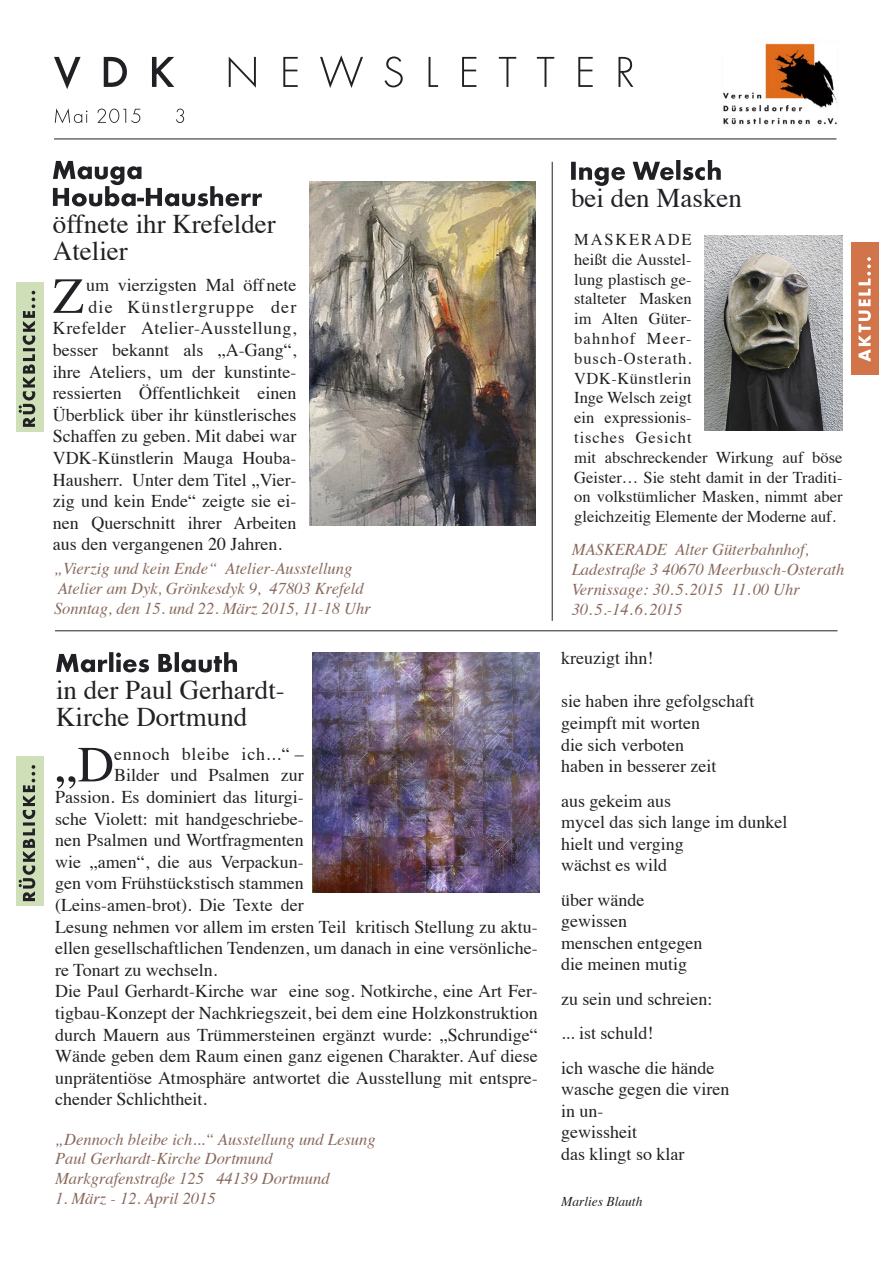
<style>
.page{position:relative;width:893px;height:1263px;background:#fff}
.page>*{position:absolute;margin:0;border:0;box-sizing:border-box;transform-origin:0 0}
.t1{font:50.55px "Times";color:#212125}
.t2{font:27px/27px "Times";color:#212125}
.t3{font:18px/21.6px "Times";color:#212125;text-align:justify}
.t4{font:18px "Times";letter-spacing:.025em;color:#212125}
.t5{font:18px "Times";letter-spacing:.04em;color:#212125}
.t6{font:18px "Times";letter-spacing:.065em;color:#212125}
.t7{font:italic 16.5px/19.8px "Times";color:#89695d}
.t8{font:16.5px/19.8px "Times";color:#212125}
.t9{font:italic 13.5px "Times";color:#212125}
</style>
<div class="page">
<img style="left:723px;top:43px;width:115px;height:82px">
<svg style="left:54px;top:55px;width:579px;height:34px"></svg>
<hr style="left:54px;top:139px;width:782px;height:1px;background:#212125">
<svg style="left:55px;top:108px;width:129px;height:15px"></svg>
<div style="left:851px;top:243px;width:28px;height:132px;background:#d2744a"></div>
<svg style="left:859px;top:257px;width:12px;height:105px"></svg>
<hr style="left:55px;top:630px;width:782px;height:1px;background:#212125">
<hr style="left:552px;top:162px;width:1px;height:459px;background:#212125">
<svg style="left:56px;top:652px;width:181px;height:20px"></svg>
<img style="left:312px;top:653px;width:227px;height:239px">
<div style="left:16px;top:756px;width:27px;height:150px;background:#cfdfb7"></div>
<svg style="left:19px;top:765px;width:16px;height:136px"></svg>
<img style="left:309px;top:182px;width:227px;height:344px">
<svg style="left:53px;top:161px;width:209px;height:45px"></svg>
<div style="left:16px;top:282px;width:27px;height:149px;background:#cfdfb7"></div>
<svg style="left:19px;top:291px;width:16px;height:136px"></svg>
<svg style="left:571px;top:160px;width:150px;height:26px"></svg>
<img style="left:704px;top:236px;width:138px;height:194px">
<p class="t2" style="left:571px;top:182px;width:172px">bei den Masken</p>
<p class="t8" style="left:574px;top:228px;width:270px">MASKERADE<br>heißt die Ausstel-<br>lung plastisch ge-<br>stalteter Masken<br>im Alten Güter-<br>bahnhof Meer-<br>busch-Osterath.<br>VDK-Künstlerin<br>Inge Welsch zeigt<br>ein expressionis-<br>tisches Gesicht<br>mit abschreckender Wirkung auf böse<br>Geister… Sie steht damit in der Traditi&shy;on volkstümlicher Masken, nimmt aber gleichzeitig Elemente der Moderne auf.</p>
<p class="t2" style="left:53px;top:208px;width:224px">öffnete ihr Krefelder</p>
<p class="t2" style="left:53px;top:235px;width:76px">Atelier</p>
<p class="t1" style="left:53px;top:249px;width:32px">Z</p>
<p class="t3" style="left:86px;top:273px;width:212px">um vierzigsten Mal öff nete</p>
<p class="t6" style="left:88px;top:290px;width:210px">die Künstlergruppe der</p>
<p class="t4" style="left:53px;top:312px;width:245px">Krefelder Atelier-Ausstellung,</p>
<p class="t3" style="left:53px;top:338px;width:245px">besser bekannt als „A-Gang“,</p>
<p class="t3" style="left:53px;top:359px;width:245px">ihre Ateliers, um der kunstinte-</p>
<p class="t3" style="left:53px;top:381px;width:245px">ressierten Öffentlichkeit einen</p>
<p class="t3" style="left:53px;top:402px;width:245px">Überblick über ihr künstlerisches</p>
<p class="t3" style="left:53px;top:424px;width:245px">Schaffen zu geben. Mit dabei war</p>
<p class="t3" style="left:53px;top:446px;width:245px">VDK-Künstlerin Mauga Houba-</p>
<p class="t3" style="left:53px;top:467px;width:245px">Hausherr. Unter dem Titel „Vier-</p>
<p class="t3" style="left:53px;top:489px;width:245px">zig und kein Ende“ zeigte sie ei-</p>
<p class="t3" style="left:53px;top:510px;width:245px">nen Querschnitt ihrer Arbeiten</p>
<p class="t3" style="left:53px;top:532px;width:231px">aus den vergangenen 20 Jahren.</p>
<p class="t7" style="left:572px;top:539px;width:274px">MASKERADE Alter Güterbahnhof,<br>Ladestraße 3 40670 Meerbusch-Osterath</p>
<p class="t7" style="left:572px;top:578px;width:230px">Vernissage: 30. 5. 2015 11. 00 Uhr</p>
<p class="t7" style="left:572px;top:598px;width:112px">30. 5.-14. 6. 2015</p>
<p class="t7" style="left:54px;top:558px;width:300px">„Vierzig und kein Ende“ Atelier-Ausstellung</p>
<p class="t7" style="left:58px;top:577px;width:307px">Atelier am Dyk, Grönkesdyk 9, 47803 Krefeld</p>
<p class="t7" style="left:54px;top:597px;width:318px">Sonntag, den 15. und 22. März 2015, 11-18 Uhr</p>
<p class="t2" style="left:56px;top:674px;width:230px">in der Paul Gerhardt-<br>Kirche Dortmund</p>
<p class="t1" style="left:55px;top:717px;width:61px">„D</p>
<p class="t5" style="left:114px;top:737px;width:191px">ennoch bleibe ich...“ –</p>
<p class="t3" style="left:114px;top:763px;width:191px">Bilder und Psalmen zur</p>
<p class="t3" style="left:55px;top:785px;width:250px">Passion. Es dominiert das liturgi-</p>
<p class="t3" style="left:55px;top:806px;width:250px">sche Violett: mit handgeschriebe-</p>
<p class="t3" style="left:55px;top:828px;width:250px">nen Psalmen und Wortfragmenten</p>
<p class="t3" style="left:55px;top:849px;width:250px">wie „amen“, die aus Verpackun-</p>
<p class="t3" style="left:55px;top:871px;width:250px">gen vom Frühstückstisch stammen</p>
<p class="t3" style="left:55px;top:893px;width:250px">(Leins-amen-brot). Die Texte der</p>
<p class="t3" style="left:55px;top:914px;width:484px">Lesung nehmen vor allem im ersten Teil kritisch Stellung zu aktu-</p>
<p class="t3" style="left:55px;top:936px;width:484px">ellen gesellschaftlichen Tendenzen, um danach in eine versönliche-</p>
<p class="t3" style="left:55px;top:957px;width:164px">re Tonart zu wechseln.</p>
<p class="t3" style="left:55px;top:979px;width:484px">Die Paul Gerhardt-Kirche war eine sog. Notkirche, eine Art Fer&shy;tigbau-Konzept der Nachkriegszeit, bei dem eine Holzkonstruktion durch Mauern aus Trümmersteinen ergänzt wurde: „Schrundige“ Wände geben dem Raum einen ganz eigenen Charakter. Auf diese unprätentiöse Atmosphäre antwortet die Ausstellung mit entspre&shy;chender Schlichtheit.</p>
<p class="t7" style="left:55px;top:1128px;width:322px">„Dennoch bleibe ich...“ Ausstellung und Lesung</p>
<p class="t7" style="left:55px;top:1148px;width:219px">Paul Gerhardt-Kirche Dortmund</p>
<p class="t7" style="left:55px;top:1168px;width:276px">Markgrafenstraße 125 44139 Dortmund</p>
<p class="t7" style="left:55px;top:1187px;width:162px">1. März - 12. April 2015</p>
<p class="t3" style="left:561px;top:646px;width:94px">kreuzigt ihn!</p>
<p class="t3" style="left:561px;top:689px;width:195px">sie haben ihre gefolgschaft</p>
<p class="t3" style="left:561px;top:710px;width:140px">geimpft mit worten</p>
<p class="t3" style="left:561px;top:732px;width:124px">die sich verboten</p>
<p class="t3" style="left:561px;top:754px;width:157px">haben in besserer zeit</p>
<p class="t3" style="left:561px;top:788px;width:111px">aus gekeim aus</p>
<p class="t3" style="left:561px;top:810px;width:228px">mycel das sich lange im dunkel</p>
<p class="t3" style="left:561px;top:831px;width:124px">hielt und verging</p>
<p class="t3" style="left:561px;top:853px;width:107px">wächst es wild</p>
<p class="t3" style="left:561px;top:887px;width:85px">über wände</p>
<p class="t3" style="left:561px;top:909px;width:67px">gewissen</p>
<p class="t3" style="left:561px;top:930px;width:143px">menschen entgegen</p>
<p class="t3" style="left:561px;top:952px;width:127px">die meinen mutig</p>
<p class="t3" style="left:561px;top:986px;width:153px">zu sein und schreien:</p>
<p class="t3" style="left:561px;top:1021px;width:94px">... ist schuld!</p>
<p class="t3" style="left:561px;top:1055px;width:155px">ich wasche die hände</p>
<p class="t3" style="left:561px;top:1077px;width:170px">wasche gegen die viren</p>
<p class="t3" style="left:561px;top:1098px;width:44px">in un-</p>
<p class="t3" style="left:561px;top:1120px;width:77px">gewissheit</p>
<p class="t3" style="left:561px;top:1141px;width:125px">das klingt so klar</p>
<p class="t9" style="left:561px;top:1189px;width:83px">Marlies Blauth</p>
</div>
